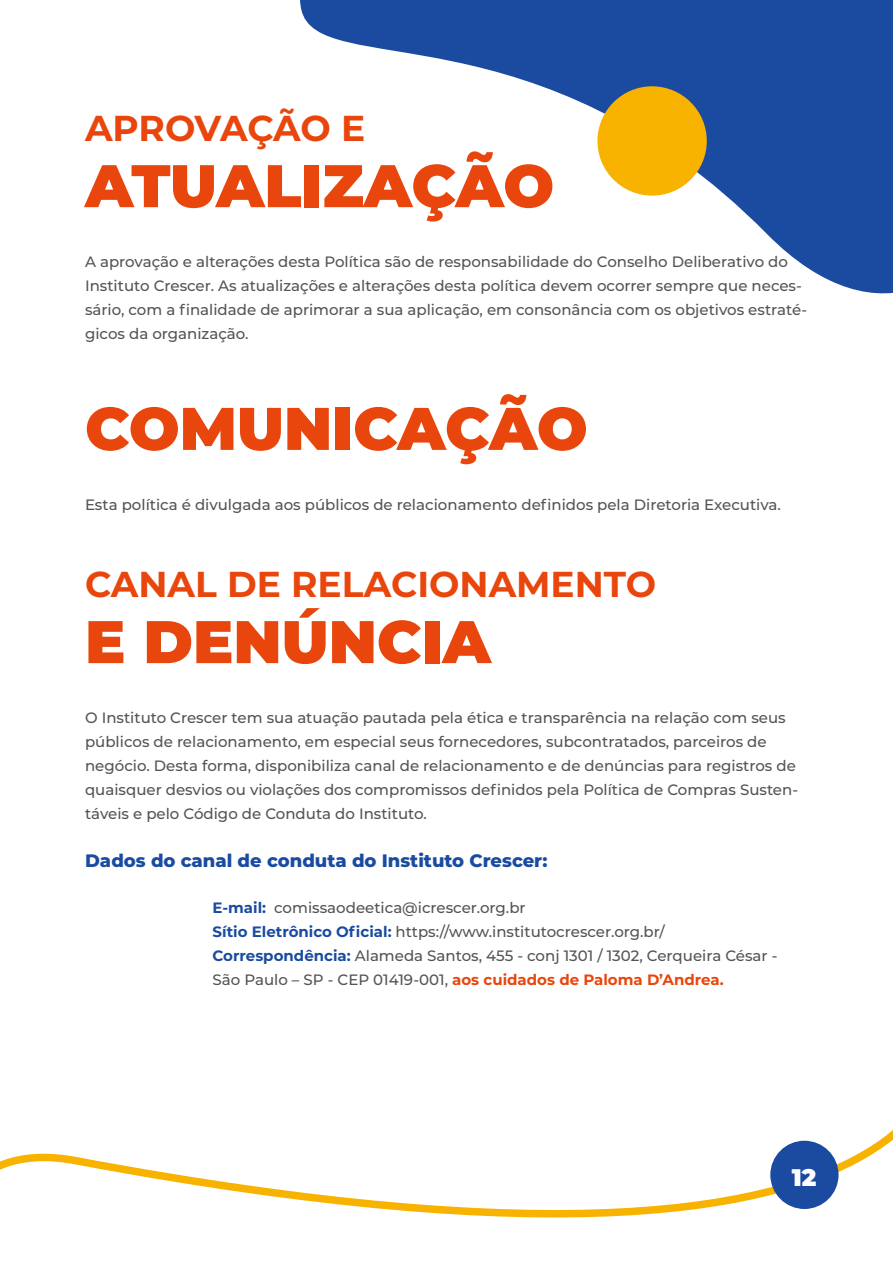
<style>
.page{position:relative;width:893px;height:1263px;background:#fff}
.page>*{position:absolute;margin:0;border:0;box-sizing:border-box;transform-origin:0 0}
.t1{font:900 60px "Montserrat";color:#e8460c}
.t2{font:700 36px "Montserrat";color:#e8460c}
.t3{font:900 24px "Montserrat";color:#fff}
.t4{font:800 18px "Montserrat";color:#1a4ba0}
.t5{font:500 15px/24px "Montserrat";color:#545454}
.s1{font-weight:700;color:#1a4ba0}
.s2{font-weight:700;color:#e8460c}
</style>
<div class="page">
<svg style="left:0;top:1130px;width:893px;height:88px"></svg>
<div style="left:770px;top:1141px;width:68px;height:68px;background:#1a4ba0;border-radius:50%"></div>
<svg style="left:300px;top:0;width:593px;height:294px"></svg>
<div style="left:597px;top:86px;width:110px;height:110px;background:#f7b300;border-radius:50%"></div>
<h2 class="t2" style="left:85px;top:103px;width:282px">APROVAÇÃO E</h2>
<h1 class="t1" style="left:85px;top:141px;width:471px">ATUALIZAÇÃO</h1>
<p class="t5" style="left:85px;top:249px;width:724px">A aprovação e alterações desta Política são de responsabilidade do Conselho Deliberativo do Instituto Crescer. As atualizações e alterações desta política devem ocorrer sempre que neces&shy;sário, com a finalidade de aprimorar a sua aplicação, em consonância com os objetivos estraté&shy;gicos da organização.</p>
<h1 class="t1" style="left:85px;top:383px;width:504px">COMUNICAÇÃO</h1>
<p class="t5" style="left:85px;top:492px;width:697px">Esta política é divulgada aos públicos de relacionamento definidos pela Diretoria Executiva.</p>
<h2 class="t2" style="left:85px;top:559px;width:573px">CANAL DE RELACIONAMENTO</h2>
<h1 class="t1" style="left:85px;top:597px;width:407px">E DENÚNCIA</h1>
<p class="t5" style="left:85px;top:705px;width:715px">O Instituto Crescer tem sua atuação pautada pela ética e transparência na relação com seus públicos de relacionamento, em especial seus fornecedores, subcontratados, parceiros de negócio. Desta forma, disponibiliza canal de relacionamento e de denúncias para registros de quaisquer desvios ou violações dos compromissos definidos pela Política de Compras Susten&shy;táveis e pelo Código de Conduta do Instituto.</p>
<p class="t4" style="left:85px;top:848px;width:464px">Dados do canal de conduta do Instituto Crescer:</p>
<p class="t5" style="left:213px;top:895px;width:566px"><span class="s1">E-mail:</span> comissaodeetica@icrescer.org.br<br><span class="s1">Sítio Eletrônico Oficial:</span> https://www.institutocrescer.org.br/ <span class="s1">Correspondência:</span> Alameda Santos, 455 - conj 1301 / 1302, Cerqueira César - São Paulo – SP - CEP 01419-001, <span class="s2">aos cuidados de Paloma D’Andrea.</span></p>
<h3 class="t3" style="left:792px;top:1160px;width:26px">12</h3>
</div>
